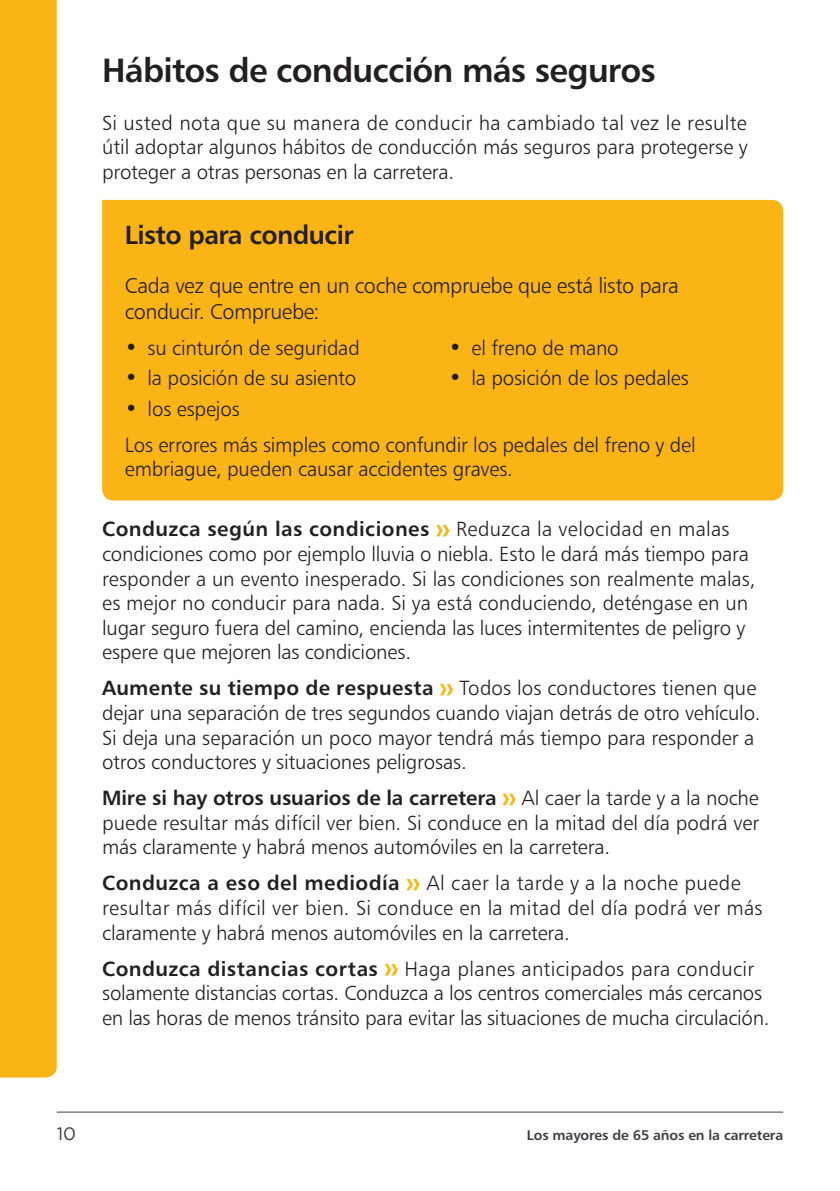
<style>
.page{position:relative;width:840px;height:1191px;background:#fff}
.page>*{position:absolute;margin:0;border:0;box-sizing:border-box;transform-origin:0 0}
.t1{font:500 33.6px "Trans Text Md";letter-spacing:-.025em;color:#231f20}
.t2{font:500 26.2px "Trans Text Md";letter-spacing:-.025em;color:#231f20}
.t3{font:300 21.6px/26px "Trans Text Lt";letter-spacing:-.025em;color:#231f20}
.Body_Text{font:300 20.4px/24.6px "Trans Text Lt";letter-spacing:-.01em;color:#231f20}
.Body_Text-2{font:300 20.4px/24.6px "Trans Text Lt";letter-spacing:.01em;color:#231f20}
.Body_Text-3{font:500 20.4px "Trans Text Md";letter-spacing:.02em;color:#231f20}
.t4{font:18px "Gotham";color:#3e3d47}
.t5{font:500 14px "Trans Text Md";letter-spacing:-.01em;color:#3e3d47}
.s1{font-size:22px}
.s2{font-family:"Trans Text Md";font-weight:500}
</style>
<div class="page">
<hr style="left:57px;top:1111px;width:725px;height:1px;background:#3e3d47">
<div style="left:102px;top:200px;width:680px;height:300px;background:#fbb416"></div>
<svg style="left:436px;top:525px;width:13px;height:11px"></svg>
<svg style="left:440px;top:684px;width:13px;height:11px"></svg>
<svg style="left:502px;top:793px;width:13px;height:12px"></svg>
<svg style="left:406px;top:879px;width:13px;height:11px"></svg>
<svg style="left:384px;top:964px;width:14px;height:11px"></svg>
<div style="left:0;top:0;width:57px;height:1077px;background:#fbb416"></div>
<h1 class="t1" style="left:102px;top:49px;width:555px">Hábitos de conducción más seguros</h1>
<p class="Body_Text" style="left:102px;top:110px;width:646px;text-align:justify">Si usted nota que su manera de conducir ha cambiado tal vez le resulte útil adoptar algunos hábitos de conducción más seguros para protegerse y proteger a otras personas en la carretera.</p>
<p class="t2" style="left:125px;top:219px;width:230px">Listo para conducir</p>
<p class="t3" style="left:125px;top:272px;width:555px">Cada vez que entre en un coche compruebe que está listo para conducir. Compruebe:</p>
<p class="Body_Text" style="left:125px;top:335px;width:236px"><span class="s1">•</span> su cinturón de seguridad</p>
<p class="Body_Text" style="left:125px;top:365px;width:233px"><span class="s1">•</span> la posición de su asiento</p>
<p class="Body_Text" style="left:125px;top:396px;width:116px"><span class="s1">•</span> los espejos</p>
<p class="Body_Text" style="left:448px;top:335px;width:171px"><span class="s1">•</span> el freno de mano</p>
<p class="Body_Text" style="left:448px;top:365px;width:241px"><span class="s1">•</span> la posición de los pedales</p>
<p class="Body_Text" style="left:125px;top:432px;width:572px">Los errores más simples como confundir los pedales del freno y del embriague, pueden causar accidentes graves.</p>
<p class="Body_Text-3" style="left:102px;top:516px;width:328px">Conduzca según las condiciones</p>
<p class="Body_Text" style="left:102px;top:517px;width:654px;text-indent:354px">Reduzca la velocidad en malas condiciones como por ejemplo lluvia o niebla. Esto le dará más tiempo para responder a un evento inesperado. Si las condiciones son realmente malas, es mejor no conducir para nada. Si ya está conduciendo, deténgase en un lugar seguro fuera del camino, encienda las luces intermitentes de peligro y espere que mejoren las condiciones.</p>
<p class="Body_Text-3" style="left:102px;top:675px;width:333px">Aumente su tiempo de respuesta</p>
<p class="Body_Text" style="left:102px;top:675px;width:659px;text-indent:357px">Todos los conductores tienen que dejar una separación de tres segundos cuando viajan detrás de otro vehículo.<br>Si deja una separación un poco mayor tendrá más tiempo para responder a otros conductores y situaciones peligrosas.</p>
<p class="Body_Text" style="left:102px;top:785px;width:658px;text-align:justify"><span class="s2">Mire si hay otros usuarios de la carretera</span> Al caer la tarde y a la noche puede resultar más difícil ver bien. Si conduce en la mitad del día podrá ver más claramente y habrá menos automóviles en la carretera.</p>
<p class="Body_Text-3" style="left:102px;top:870px;width:299px">Conduzca a eso del mediodía</p>
<p class="Body_Text-2" style="left:102px;top:870px;width:661px;text-indent:324px">Al caer la tarde y a la noche puede resultar más difícil ver bien. Si conduce en la mitad del día podrá ver más claramente y habrá menos automóviles en la carretera.</p>
<p class="Body_Text-3" style="left:102px;top:955px;width:277px">Conduzca distancias cortas</p>
<p class="Body_Text" style="left:102px;top:955px;width:668px;text-indent:302px">Haga planes anticipados para conducir solamente distancias cortas. Conduzca a los centros comerciales más cercanos en las horas de menos tránsito para evitar las situaciones de mucha circulación.</p>
<p class="t4" style="left:57px;top:1122px;width:21px">10</p>
<p class="t5" style="left:526px;top:1126px;width:258px">Los mayores de 65 años en la carretera</p>
</div>
